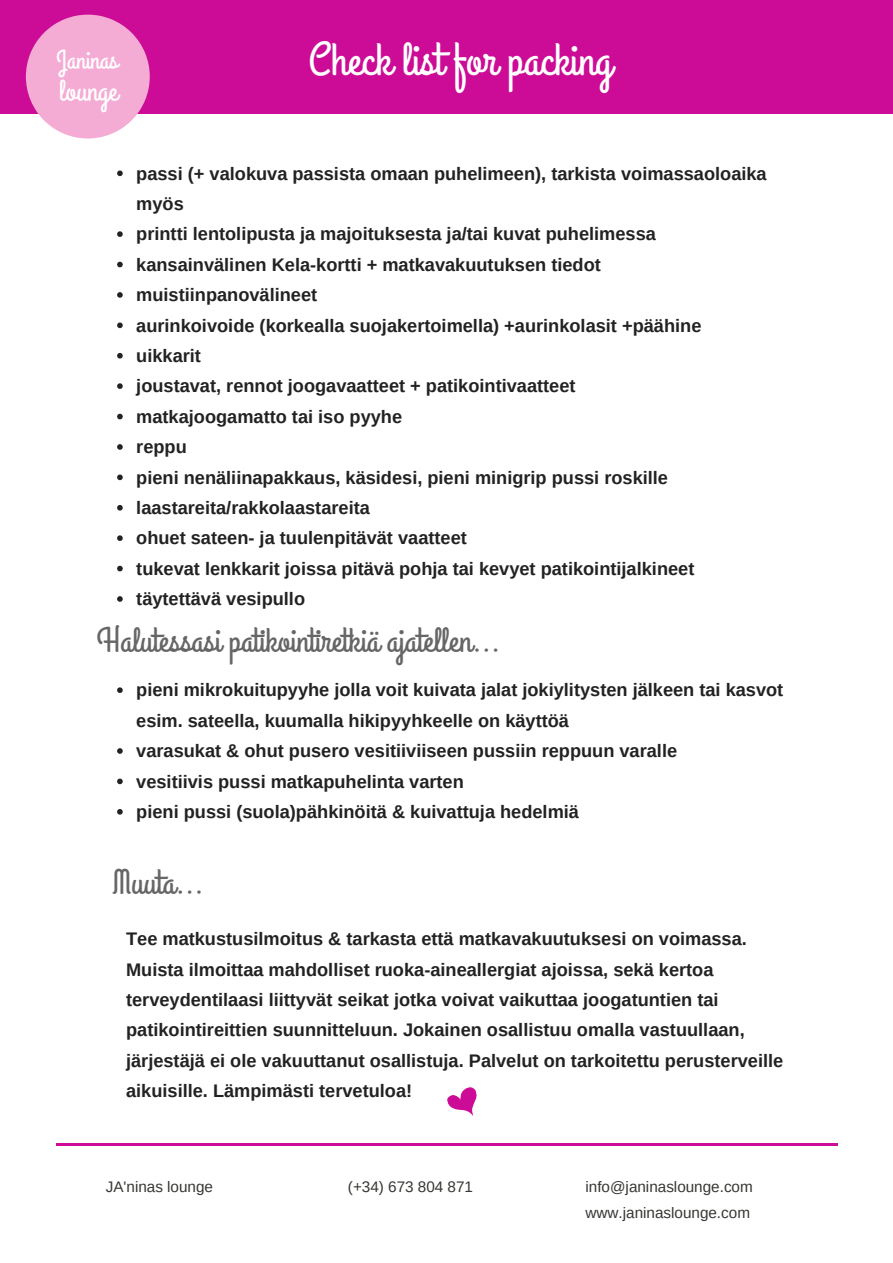
<style>
.page{position:relative;width:893px;height:1263px;background:#fff}
.page>*{position:absolute;margin:0;border:0;box-sizing:border-box;transform-origin:0 0}
.t1{font:46.35px "Grand Hotel";color:#fff}
.t2{font:34.8px "Grand Hotel";color:#666}
.t3{font:29.85px "Grand Hotel";color:#fff}
.t4{font:26.55px "Grand Hotel";color:#fff}
.t5{font:700 18.15px/30.5px "Arimo";color:#222}
.t6{font:15.3px/26px "Arimo";color:#363633}
</style>
<div class="page">
<hr style="left:56px;top:1143px;width:782px;height:2px;background:#cc0c96">
<div style="left:0;top:0;width:893px;height:114px;background:#cc0c96"></div>
<svg style="left:26px;top:15px;width:124px;height:123px"></svg>
<svg style="left:117px;top:170px;width:6px;height:6px"></svg>
<svg style="left:117px;top:231px;width:6px;height:6px"></svg>
<svg style="left:117px;top:262px;width:6px;height:5px"></svg>
<svg style="left:117px;top:292px;width:6px;height:6px"></svg>
<svg style="left:117px;top:322px;width:6px;height:6px"></svg>
<svg style="left:117px;top:353px;width:6px;height:6px"></svg>
<svg style="left:117px;top:383px;width:6px;height:6px"></svg>
<svg style="left:117px;top:414px;width:6px;height:5px"></svg>
<svg style="left:117px;top:444px;width:6px;height:6px"></svg>
<svg style="left:117px;top:474px;width:6px;height:6px"></svg>
<svg style="left:117px;top:505px;width:6px;height:6px"></svg>
<svg style="left:117px;top:535px;width:6px;height:6px"></svg>
<svg style="left:117px;top:566px;width:6px;height:5px"></svg>
<svg style="left:117px;top:596px;width:6px;height:6px"></svg>
<svg style="left:117px;top:687px;width:6px;height:6px"></svg>
<svg style="left:117px;top:748px;width:6px;height:6px"></svg>
<svg style="left:117px;top:778px;width:6px;height:6px"></svg>
<svg style="left:117px;top:809px;width:6px;height:6px"></svg>
<svg style="left:447px;top:1087px;width:30px;height:29px"></svg>
<h3 class="t4" style="left:57px;top:42px;width:63px">Janinas</h3>
<h1 class="t1" style="left:309px;top:30px;width:305px">Check list for packing</h1>
<h3 class="t3" style="left:59px;top:72px;width:60px">lounge</h3>
<p class="t5" style="left:136px;top:158px;width:632px">passi (+ valokuva passista omaan puhelimeen), tarkista voimassaoloaika myös<br>printti lentolipusta ja majoituksesta ja/tai kuvat puhelimessa kansainvälinen Kela-kortti + matkavakuutuksen tiedot muistiinpanovälineet<br>aurinkoivoide (korkealla suojakertoimella) +aurinkolasit +päähine uikkarit<br>joustavat, rennot joogavaatteet + patikointivaatteet<br>matkajoogamatto tai iso pyyhe<br>reppu<br>pieni nenäliinapakkaus, käsidesi, pieni minigrip pussi roskille laastareita/rakkolaastareita<br>ohuet sateen- ja tuulenpitävät vaatteet<br>tukevat lenkkarit joissa pitävä pohja tai kevyet patikointijalkineet täytettävä vesipullo</p>
<h2 class="t2" style="left:97px;top:618px;width:405px">Halutessasi patikointiretkiä ajatellen...</h2>
<p class="t5" style="left:136px;top:675px;width:649px">pieni mikrokuitupyyhe jolla voit kuivata jalat jokiylitysten jälkeen tai kasvot esim. sateella, kuumalla hikipyyhkeelle on käyttöä<br>varasukat &amp; ohut pusero vesitiiviiseen pussiin reppuun varalle<br>vesitiivis pussi matkapuhelinta varten<br>pieni pussi (suola)pähkinöitä &amp; kuivattuja hedelmiä</p>
<h2 class="t2" style="left:113px;top:860px;width:93px">Muuta...</h2>
<p class="t5" style="left:126px;top:924px;width:659px">Tee matkustusilmoitus &amp; tarkasta että matkavakuutuksesi on voimassa.<br>Muista ilmoittaa mahdolliset ruoka-aineallergiat ajoissa, sekä kertoa terveydentilaasi liittyvät seikat jotka voivat vaikuttaa joogatuntien tai patikointireittien suunnitteluun. Jokainen osallistuu omalla vastuullaan, järjestäjä ei ole vakuuttanut osallistuja. Palvelut on tarkoitettu perusterveille aikuisille. Lämpimästi tervetuloa!</p>
<p class="t6" style="left:106px;top:1174px;width:109px">JA'ninas lounge</p>
<p class="t6" style="left:348px;top:1174px;width:127px">(+34) 673 804 871</p>
<p class="t6" style="left:585px;top:1174px;width:169px">info@janinaslounge.com www.janinaslounge.com</p>
</div>
